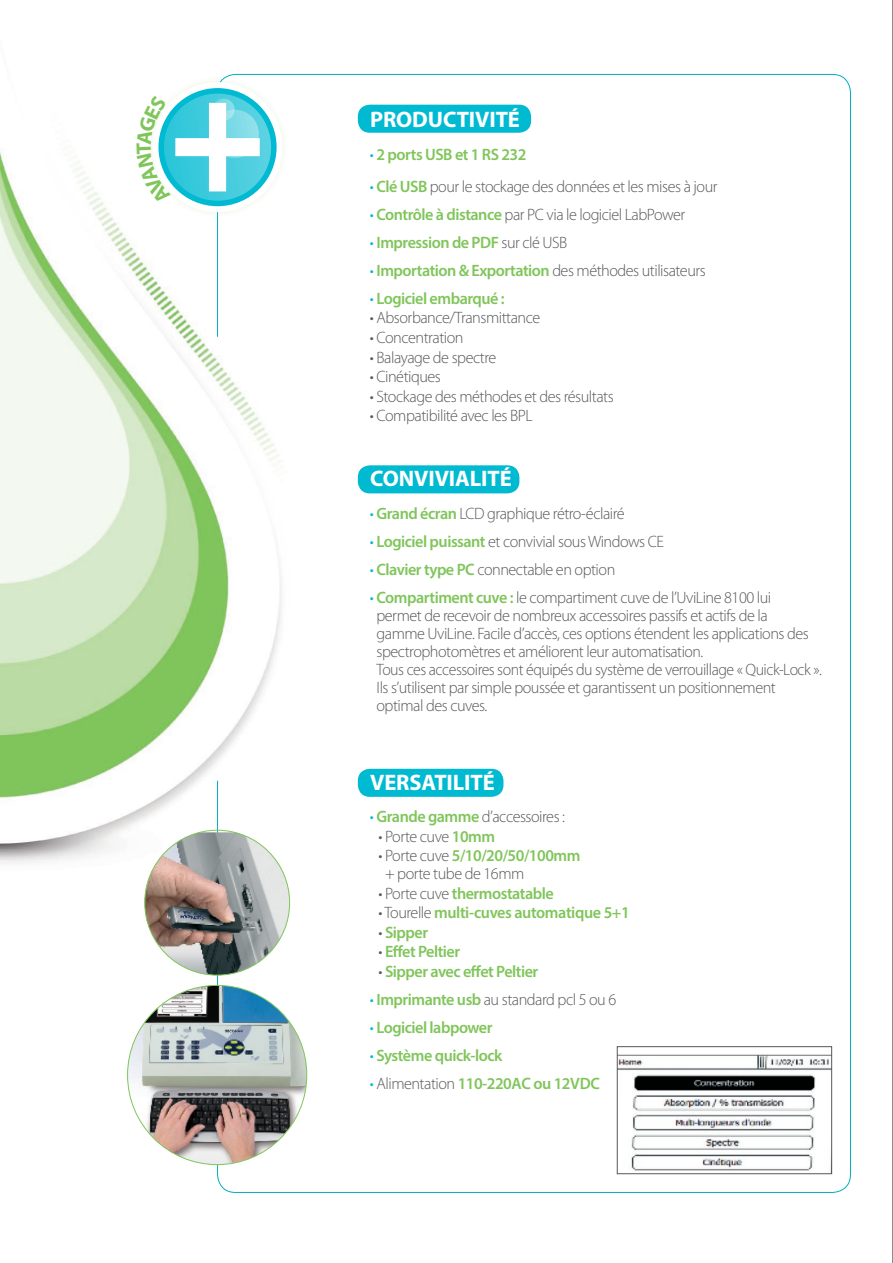
<style>
.page{position:relative;width:893px;height:1263px;background:#fff}
.page>*{position:absolute;margin:0;border:0;box-sizing:border-box;transform-origin:0 0}
.t1{font:700 22.5px "Myriad Pro";letter-spacing:-.005em;color:#fff}
.t2{font:300 16.5px/18px "Myriad Pro";letter-spacing:-.03em;color:#57585a}
.t3{font:600 16.5px "Myriad Pro";letter-spacing:-.03em;color:#80c55b}
.s1{font-weight:300;color:#00bad2}
.s2{color:#00bad2}
.s3{font-weight:600;color:#80c55b}
.s4{font-weight:300;color:#57585a}
</style>
<div class="page">
<img style="left:0;top:73px;width:299px;height:828px">
<div style="left:358px;top:105px;width:173px;height:28px;background:#00bad2;border-radius:12px"></div>
<div style="left:358px;top:465px;width:161px;height:28px;background:#00bad2;border-radius:12px"></div>
<div style="left:358px;top:769px;width:145px;height:28px;background:#00bad2;border-radius:12px"></div>
<img style="left:128px;top:985px;width:179px;height:179px;border-radius:90px">
<img style="left:145px;top:832px;width:145px;height:143px">
<div style="left:147px;top:76px;width:142px;height:142px;background:#fff"></div>
<svg style="left:155px;top:85px;width:125px;height:124px"></svg>
<div style="left:153px;top:82px;width:130px;height:130px;border:6px solid #fff;border-radius:50%"></div>
<div style="left:164px;top:94px;width:107px;height:107px;background:#59d2e1;border-radius:50%"></div>
<img style="left:619px;top:1054px;width:211px;height:117px">
<div style="left:617px;top:1046px;width:215px;height:128px;border:1px solid #57585a"></div>
<hr style="left:892px;top:0;width:1px;height:1263px;background:#231f20">
<svg style="left:137px;top:95px;width:123px;height:109px"></svg>
<p class="t1" style="left:370px;top:105px;width:151px">PRODUCTIVITÉ</p>
<p class="t3" style="left:370px;top:144px;width:158px"><span class="s1">•</span> 2 ports USB et 1 RS 232</p>
<p class="t2" style="left:370px;top:178px;width:349px"><span class="s2">•</span> <span class="s3">Clé USB</span> pour le stockage des données et les mises à jour</p>
<p class="t2" style="left:370px;top:206px;width:317px"><span class="s2">•</span> <span class="s3">Contrôle à distance</span> par PC via le logiciel LabPower</p>
<p class="t3" style="left:370px;top:232px;width:199px"><span class="s1">•</span> Impression de PDF <span class="s4">sur clé USB</span></p>
<p class="t3" style="left:370px;top:260px;width:337px"><span class="s1">•</span> Importation &amp; Exportation <span class="s4">des méthodes utilisateurs</span></p>
<p class="t3" style="left:370px;top:288px;width:136px"><span class="s1">•</span> Logiciel embarqué :</p>
<p class="t2" style="left:370px;top:309px;width:172px">• Absorbance/Transmittance</p>
<p class="t2" style="left:370px;top:329px;width:95px">• Concentration</p>
<p class="t2" style="left:370px;top:348px;width:128px">• Balayage de spectre</p>
<p class="t2" style="left:370px;top:368px;width:72px">• Cinétiques</p>
<p class="t2" style="left:370px;top:387px;width:245px">• Stockage des méthodes et des résultats</p>
<p class="t2" style="left:370px;top:407px;width:164px">• Compatibilité avec les BPL</p>
<p class="t1" style="left:370px;top:464px;width:143px">CONVIVIALITÉ</p>
<p class="t2" style="left:370px;top:504px;width:256px"><span class="s2">•</span> <span class="s3">Grand écran</span> LCD graphique rétro-éclairé</p>
<p class="t2" style="left:370px;top:532px;width:296px"><span class="s2">•</span> <span class="s3">Logiciel puissant</span> et convivial sous Windows CE</p>
<p class="t2" style="left:370px;top:560px;width:247px"><span class="s2">•</span> <span class="s3">Clavier type PC</span> connectable en option</p>
<p class="t2" style="left:376px;top:588px;width:447px;text-indent:-7px"><span class="s2">•</span> <span class="s3">Compartiment cuve :</span> le compartiment cuve de l’UviLine 8100 lui<br>permet de recevoir de nombreux accessoires passifs et actifs de la<br>gamme UviLine. Facile d’accès, ces options étendent les applications des spectrophotomètres et améliorent leur automatisation.<br>Tous ces accessoires sont équipés du système de verrouillage « Quick-Lock ».<br>Ils s’utilisent par simple poussée et garantissent un positionnement optimal des cuves.</p>
<p class="t1" style="left:370px;top:768px;width:126px">VERSATILITÉ</p>
<p class="t2" style="left:370px;top:808px;width:197px"><span class="s2">•</span> <span class="s3">Grande gamme</span> d’accessoires :</p>
<p class="t2" style="left:378px;top:827px;width:118px">• Porte cuve <span class="s3">10mm</span></p>
<p class="t2" style="left:385px;top:847px;width:197px;text-indent:-7px">• Porte cuve <span class="s3">5/10/20/50/100mm </span>+ porte tube de 16mm</p>
<p class="t3" style="left:378px;top:883px;width:177px"><span class="s4">• Porte cuve</span> thermostatable</p>
<p class="t3" style="left:378px;top:902px;width:253px"><span class="s4">• Tourelle</span> multi-cuves automatique 5+1</p>
<p class="t3" style="left:378px;top:922px;width:51px"><span class="s4">•</span> Sipper</p>
<p class="t3" style="left:378px;top:941px;width:83px"><span class="s4">•</span> Effet Peltier</p>
<p class="t3" style="left:378px;top:961px;width:161px"><span class="s4">•</span> Sipper avec effet Peltier</p>
<p class="t2" style="left:370px;top:990px;width:248px"><span class="s2">•</span> <span class="s3">Imprimante usb</span> au standard pcl 5 ou 6</p>
<p class="t3" style="left:370px;top:1017px;width:124px"><span class="s1">•</span> Logiciel labpower</p>
<p class="t3" style="left:370px;top:1045px;width:134px"><span class="s1">•</span> Système quick-lock</p>
<p class="t3" style="left:370px;top:1073px;width:232px"><span class="s1">•</span> <span class="s4">Alimentation</span> 110-220AC ou 12VDC</p>
</div>
